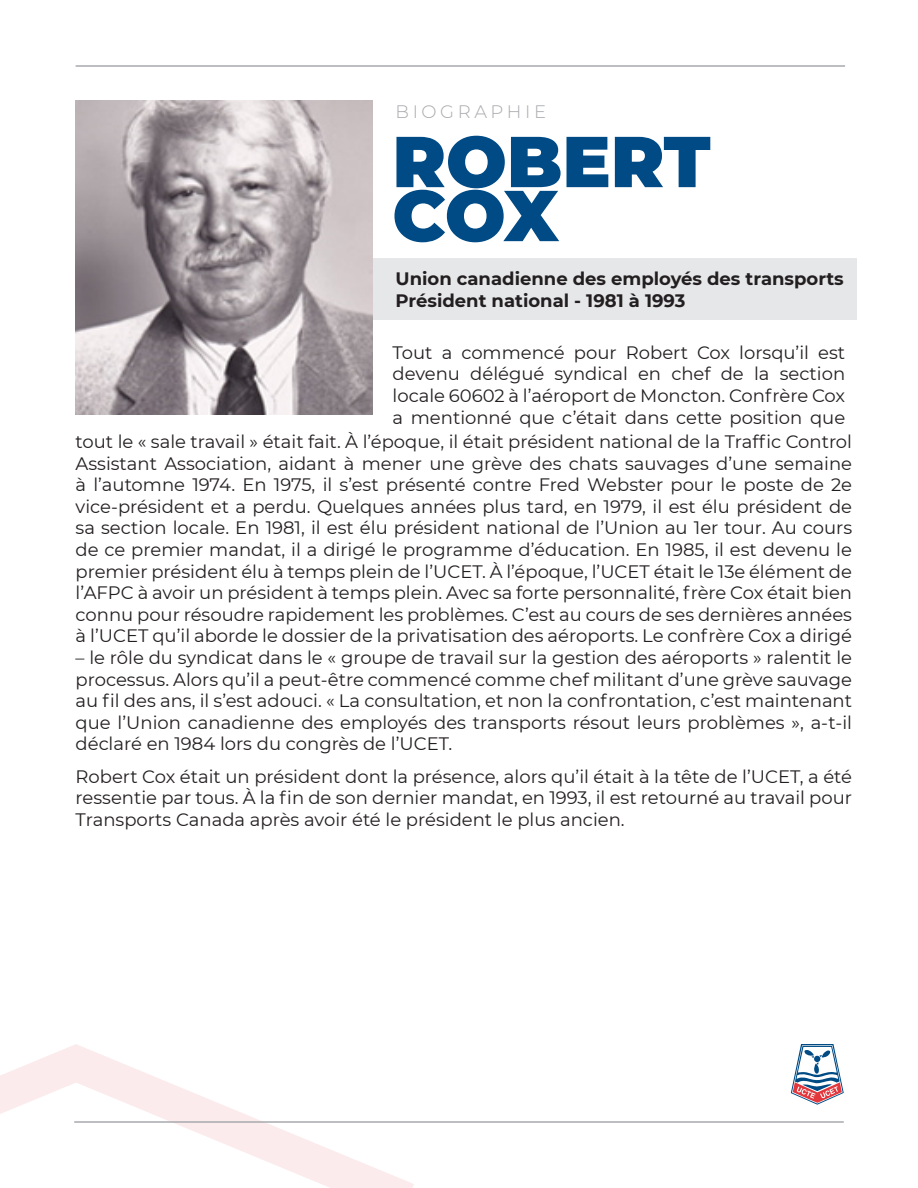
<style>
.page{position:relative;width:918px;height:1188px;background:#fff}
.page>*{position:absolute;margin:0;border:0;box-sizing:border-box;transform-origin:0 0}
.t1{font:900 71.85px/54px "Montserrat";color:#004b85}
.t2{font:18px/21.6px "Montserrat";color:#231f20;text-align:justify}
.t3{font:700 18px "Montserrat";color:#231f20}
.t4{font:300 18px "Montserrat";letter-spacing:.2em;color:#a8a9ad}
</style>
<div class="page">
<div style="left:327px;top:259px;width:529px;height:61px;background:#e6e7e9"></div>
<svg style="left:0;top:1050px;width:62px;height:64px"></svg>
<svg style="left:62px;top:1044px;width:352px;height:144px"></svg>
<img style="left:76px;top:100px;width:297px;height:315px">
<hr style="left:76px;top:65px;width:769px;height:2px;background:#a8a9ad">
<hr style="left:74px;top:1121px;width:770px;height:2px;background:#a8a9ad">
<svg style="left:791px;top:1044px;width:53px;height:61px"></svg>
<p class="t4" style="left:396px;top:99px;width:152px">BIOGRAPHIE</p>
<p class="t1" style="left:392px;top:130px;width:320px">ROBERT<br>COX</p>
<p class="t3" style="left:396px;top:266px;width:450px">Union canadienne des employés des transports</p>
<p class="t3" style="left:396px;top:287px;width:291px">Président national - 1981 à 1993</p>
<p class="t2" style="left:393px;top:341px;width:454px">Tout a commencé pour Robert Cox lorsqu’il est devenu délégué syndical en chef de la section locale 60602 à l’aéroport de Moncton. Confrère Cox a mentionné que c’était dans cette position que</p>
<p class="t2" style="left:76px;top:430px;width:778px">tout le « sale travail » était fait. À l’époque, il était président national de la Traffic Control Assistant Association, aidant à mener une grève des chats sauvages d’une semaine à l’automne 1974. En 1975, il s’est présenté contre Fred Webster pour le poste de 2e vice-président et a perdu. Quelques années plus tard, en 1979, il est élu président de sa section locale. En 1981, il est élu président national de l’Union au 1er tour. Au cours de ce premier mandat, il a dirigé le programme d’éducation. En 1985, il est devenu le premier président élu à temps plein de l’UCET. À l’époque, l’UCET était le 13e élément de l’AFPC à avoir un président à temps plein. Avec sa forte personnalité, frère Cox était bien connu pour résoudre rapidement les problèmes. C’est au cours de ses dernières années à l’UCET qu’il aborde le dossier de la privatisation des aéroports. Le confrère Cox a dirigé</p>
<p class="t2" style="left:76px;top:646px;width:778px">– le rôle du syndicat dans le « groupe de travail sur la gestion des aéroports » ralentit le processus. Alors qu’il a peut-être commencé comme chef militant d’une grève sauvage au fil des ans, il s’est adouci. « La consultation, et non la confrontation, c’est maintenant que l’Union canadienne des employés des transports résout leurs problèmes », a-t-il déclaré en 1984 lors du congrès de l’UCET.</p>
<p class="t2" style="left:76px;top:765px;width:778px">Robert Cox était un président dont la présence, alors qu’il était à la tête de l’UCET, a été ressentie par tous. À la fin de son dernier mandat, en 1993, il est retourné au travail pour Transports Canada après avoir été le président le plus ancien.</p>
</div>
